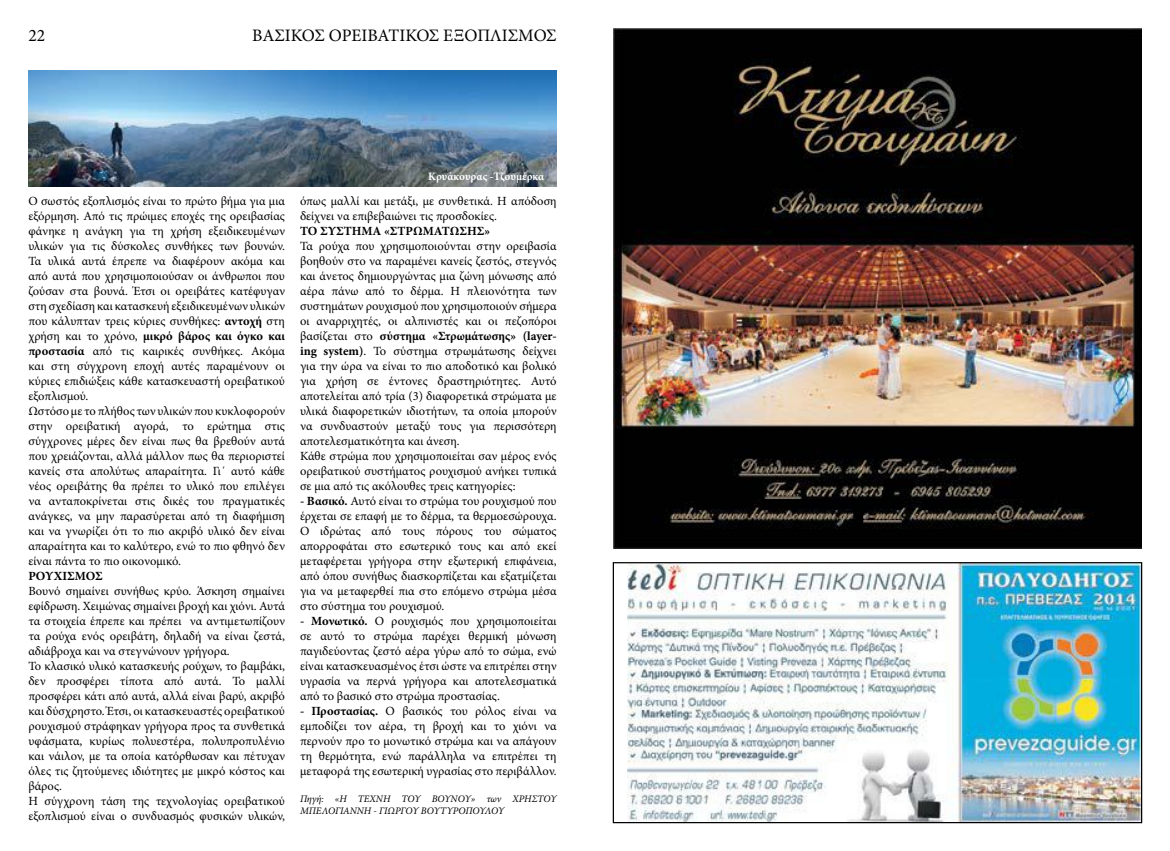
<style>
.page{position:relative;width:1170px;height:851px;background:#fff}
.page>*{position:absolute;margin:0;border:0;box-sizing:border-box;transform-origin:0 0}
.t1{font:17.5px "Minion Pro";color:#000}
.t2{font:12.5px/15px "Minion Pro";color:#000}
.t3{font:700 12.5px "Minion Pro";color:#000}
.t4{font:700 11.25px "Minion Pro";color:#fff}
.t5{font:italic 10px/12px "Minion Pro";color:#000}
.s1{font-weight:700}
</style>
<div class="page">
<img style="left:28px;top:71px;width:528px;height:115px">
<img style="left:627px;top:564px;width:513px;height:257px">
<div style="left:612px;top:562px;width:530px;height:261px;border:1px solid #000"></div>
<img style="left:613px;top:28px;width:528px;height:520px">
<h1 class="t1" style="left:28px;top:24px;width:18px">22</h1>
<h1 class="t1" style="left:252px;top:24px;width:306px">ΒΑΣΙΚΟΣ ΟΡΕΙΒΑΤΙΚΟΣ ΕΞΟΠΛΙΣΜΟΣ</h1>
<p class="t2" style="left:28px;top:193px;width:258px">Ο σωστός εξοπλισμός είναι το πρώτο βήμα για μια εξόρμηση. Από τις πρώιμες εποχές της ορειβασίας φάνηκε η ανάγκη για τη χρήση εξειδικευμένων υλικών για τις δύσκολες συνθήκες των βουνών.<br>Τα υλικά αυτά έπρεπε να διαφέρουν ακόμα και από αυτά που χρησιμοποιούσαν οι άνθρωποι που ζούσαν στα βουνά. Έτσι οι ορειβάτες κατέφυγαν στη σχεδίαση και κατασκευή εξειδικευμένων υλικών που κάλυπταν τρεις κύριες συνθήκες: <span class="s1">αντοχή</span> στη χρήση και το χρόνο, <span class="s1">μικρό βάρος και όγκο και προστασία</span> από τις καιρικές συνθήκες. Ακόμα και στη σύγχρονη εποχή αυτές παραμένουν οι κύριες επιδιώξεις κάθε κατασκευαστή ορειβατικού εξοπλισμού.<br>Ωστόσο με το πλήθος των υλικών που κυκλοφορούν στην ορειβατική αγορά, το ερώτημα στις σύγχρονες μέρες δεν είναι πως θα βρεθούν αυτά που χρειάζονται, αλλά μάλλον πως θα περιοριστεί κανείς στα απολύτως απαραίτητα. Γι΄ αυτό κάθε νέος ορειβάτης θα πρέπει το υλικό που επιλέγει να ανταποκρίνεται στις δικές του πραγματικές ανάγκες, να μην παρασύρεται από τη διαφήμιση και να γνωρίζει ότι το πιο ακριβό υλικό δεν είναι απαραίτητα και το καλύτερο, ενώ το πιο φθηνό δεν είναι πάντα το πιο οικονομικό.</p>
<p class="t3" style="left:28px;top:567px;width:76px">ΡΟΥΧΙΣΜΟΣ</p>
<p class="t2" style="left:28px;top:583px;width:258px">Βουνό σημαίνει συνήθως κρύο. Άσκηση σημαίνει εφίδρωση. Χειμώνας σημαίνει βροχή και χιόνι. Αυτά τα στοιχεία έπρεπε και πρέπει να αντιμετωπίζουν τα ρούχα ενός ορειβάτη, δηλαδή να είναι ζεστά, αδιάβροχα και να στεγνώνουν γρήγορα.<br>Το κλασικό υλικό κατασκευής ρούχων, το βαμβάκι, δεν προσφέρει τίποτα από αυτά. Το μαλλί προσφέρει κάτι από αυτά, αλλά είναι βαρύ, ακριβό και δύσχρηστο. Έτσι, οι κατασκευαστές ορειβατικού ρουχισμού στράφηκαν γρήγορα προς τα συνθετικά υφάσματα, κυρίως πολυεστέρα, πολυπροπυλένιο και νάιλον, με τα οποία κατόρθωσαν και πέτυχαν όλες τις ζητούμενες ιδιότητες με μικρό κόστος και βάρος.<br>Η σύγχρονη τάση της τεχνολογίας ορειβατικού εξοπλισμού είναι ο συνδυασμός φυσικών υλικών,</p>
<p class="t4" style="left:428px;top:169px;width:117px">Κρυάκουρας -Τζουμέρκα</p>
<p class="t2" style="left:300px;top:193px;width:258px">όπως μαλλί και μετάξι, με συνθετικά. Η απόδοση δείχνει να επιβεβαιώνει τις προσδοκίες.</p>
<p class="t3" style="left:300px;top:222px;width:192px">ΤΟ ΣΥΣΤΗΜΑ «ΣΤΡΩΜΑΤΩΣΗΣ»</p>
<p class="t2" style="left:300px;top:238px;width:258px">Τα ρούχα που χρησιμοποιούνται στην ορειβασία βοηθούν στο να παραμένει κανείς ζεστός, στεγνός και άνετος δημιουργώντας μια ζώνη μόνωσης από αέρα πάνω από το δέρμα. Η πλειονότητα των συστημάτων ρουχισμού που χρησιμοποιούν σήμερα οι αναρριχητές, οι αλπινιστές και οι πεζοπόροι βασίζεται στο <span class="s1">σύστημα «Στρωμάτωσης» (layer&shy;ing system)</span>. Το σύστημα στρωμάτωσης δείχνει για την ώρα να είναι το πιο αποδοτικό και βολικό για χρήση σε έντονες δραστηριότητες. Αυτό αποτελείται από τρία (3) διαφορετικά στρώματα με υλικά διαφορετικών ιδιοτήτων, τα οποία μπορούν να συνδυαστούν μεταξύ τους για περισσότερη αποτελεσματικότητα και άνεση.<br>Κάθε στρώμα που χρησιμοποιείται σαν μέρος ενός ορειβατικού συστήματος ρουχισμού ανήκει τυπικά σε μια από τις ακόλουθες τρεις κατηγορίες:</p>
<p class="t2" style="left:300px;top:493px;width:258px;text-align:justify"><span class="s1">- Βασικό.</span> Αυτό είναι το στρώμα του ρουχισμού που έρχεται σε επαφή με το δέρμα, τα θερμοεσώρουχα.<br>Ο ιδρώτας από τους πόρους του σώματος απορροφάται στο εσωτερικό τους και από εκεί μεταφέρεται γρήγορα στην εξωτερική επιφάνεια, από όπου συνήθως διασκορπίζεται και εξατμίζεται για να μεταφερθεί πια στο επόμενο στρώμα μέσα στο σύστημα του ρουχισμού.</p>
<p class="t2" style="left:300px;top:613px;width:258px;text-align:justify"><span class="s1">- Μονωτικό.</span> Ο ρουχισμός που χρησιμοποιείται σε αυτό το στρώμα παρέχει θερμική μόνωση παγιδεύοντας ζεστό αέρα γύρω από το σώμα, ενώ είναι κατασκευασμένος έτσι ώστε να επιτρέπει στην υγρασία να περνά γρήγορα και αποτελεσματικά από το βασικό στο στρώμα προστασίας.</p>
<p class="t2" style="left:300px;top:703px;width:258px;text-align:justify"><span class="s1">- Προστασίας.</span> Ο βασικός του ρόλος είναι να εμποδίζει τον αέρα, τη βροχή και το χιόνι να περνούν προ το μονωτικό στρώμα και να απάγουν τη θερμότητα, ενώ παράλληλα να επιτρέπει τη μεταφορά της εσωτερική υγρασίας στο περιβάλλον.</p>
<p class="t5" style="left:300px;top:792px;width:258px">Πηγή: «Η ΤΕΧΝΗ ΤΟΥ ΒΟΥΝΟΥ» των ΧΡΗΣΤΟΥ<br>ΜΠΕΛΟΓΙΑΝΝΗ - ΓΙΩΡΓΟΥ ΒΟΥΤΥΡΟΠΟΥΛΟΥ</p>
</div>
